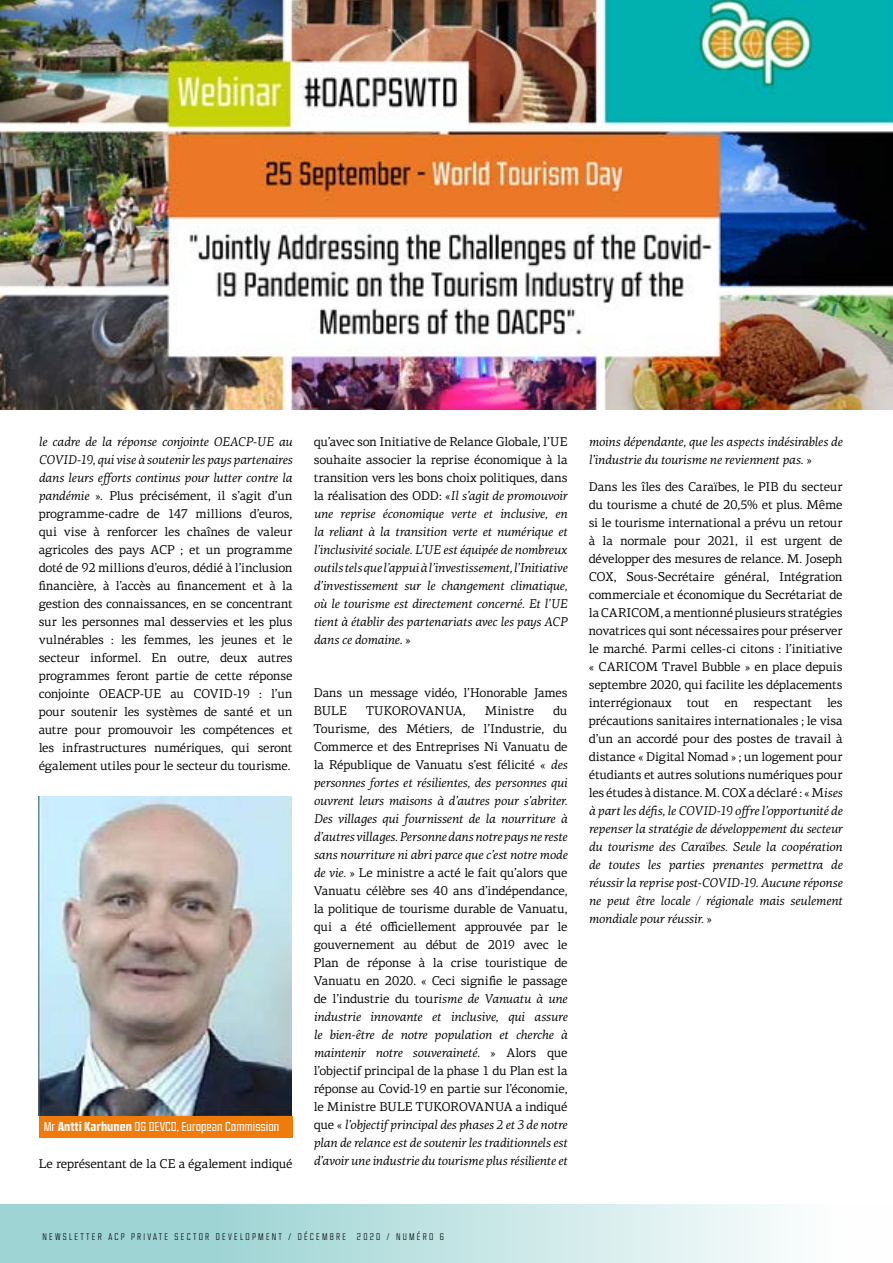
<style>
.page{position:relative;width:893px;height:1263px;background:#fff}
.page>*{position:absolute;margin:0;border:0;box-sizing:border-box;transform-origin:0 0}
.t1{font:12.75px/18px "PF Centro Serif Pro";letter-spacing:-.015em;color:#010202;text-align:justify}
.t2{font:italic 12.75px/18px "PF Centro Serif Pro";letter-spacing:-.015em;color:#010202;text-align:justify}
.t3{font:300 12px "Ramsey Condensed";color:#fff}
.t4{font:100 9px "Ramsey Condensed";letter-spacing:.25em;color:#000}
.s1{font-style:italic}
.s2{font-weight:700}
.s3{font-style:normal}
</style>
<div class="page">
<svg style="left:0;top:1204px;width:780px;height:59px;background:#bde1e1"></svg>
<img style="left:0;top:0;width:893px;height:410px">
<img style="left:39px;top:797px;width:253px;height:318px">
<div style="left:39px;top:1116px;width:253px;height:21px;background:#ef7b0b"></div>
<p class="t1" style="left:39px;top:433px;width:255px"><span class="s1">le cadre de la réponse conjointe OEACP-UE au COVID-19, qui vise à soutenir les pays partenaires dans leurs efforts continus pour lutter contre la pandémie</span> ». Plus précisément, il s’agit d’un programme-cadre de 147 millions d’euros, qui vise à renforcer les chaînes de valeur agricoles des pays ACP ; et un programme doté de 92 millions d’euros, dédié à l’inclusion financière, à l’accès au financement et à la gestion des connaissances, en se concentrant sur les personnes mal desservies et les plus vulnérables : les femmes, les jeunes et le secteur informel. En outre, deux autres programmes feront partie de cette réponse conjointe OEACP-UE au COVID-19 : l’un pour soutenir les systèmes de santé et un autre pour promouvoir les compétences et les infrastructures numériques, qui seront également utiles pour le secteur du tourisme.</p>
<p class="t3" style="left:44px;top:1119px;width:237px">Mr <span class="s2">Antti Karhunen</span> DG DEVCO, European Commission</p>
<p class="t1" style="left:39px;top:1154px;width:255px">Le représentant de la CE a également indiqué</p>
<p class="t2" style="left:314px;top:433px;width:255px"><span class="s3">qu’avec son Initiative de Relance Globale, l’UE souhaite associer la reprise économique à la transition vers les bons choix politiques, dans la réalisation des ODD: «</span>Il s’agit de promouvoir une reprise économique verte et inclusive, en la reliant à la transition verte et numérique et l’inclusivité sociale. L’UE est équipée de nombreux outils tels que l’appui à l’investissement, l’Initiative d’investissement sur le changement climatique, où le tourisme est directement concerné. Et l’UE tient à établir des partenariats avec les pays ACP dans ce domaine. <span class="s3">»</span></p>
<p class="t1" style="left:314px;top:684px;width:255px">Dans un message vidéo, l’Honorable James<br>BULE</p>
<p class="t1" style="left:314px;top:702px;width:255px;text-indent:240px">du Tourisme, des Métiers, de l’Industrie, du Commerce et des Entreprises Ni Vanuatu de la République de Vanuatu s’est félicité « <span class="s1">des personnes fortes et résilientes, des personnes qui ouvrent leurs maisons à d’autres pour s’abriter.<br>Des villages qui fournissent de la nourriture à d’autres villages. Personne dans notre pays ne reste sans nourriture ni abri parce que c’est notre mode de vie.</span> » Le ministre a acté le fait qu’alors que Vanuatu célèbre ses 40 ans d’indépendance, la politique de tourisme durable de Vanuatu, qui a été officiellement approuvée par le gouvernement au début de 2019 avec le Plan de réponse à la crise touristique de Vanuatu en 2020. « Ceci signifie le passage de l’industrie du tour<span class="s1">isme de Vanuatu à une industrie innovante et inclusive, qui assure le bien-être de notre population et cherche à maintenir notre souveraineté.</span> » Alors que l’objectif principal de la phase 1 du Plan est la réponse au Covid-19 en partie sur l’économie, le Ministre BULE TUKOROVANUA a indiqué que « <span class="s1">l’objectif principal des phases 2 et 3 de notre plan de relance est de soutenir les traditionnels est d’avoir une industrie du tourisme plus résiliente et</span></p>
<p class="t1" style="left:366px;top:702px;width:101px">TUKOROVANUA,</p>
<p class="t1" style="left:485px;top:702px;width:51px">Ministre</p>
<p class="t2" style="left:589px;top:433px;width:255px">moins dépendante, que les aspects indésirables de l’industrie du tourisme ne reviennent pas<span class="s3">. »</span></p>
<p class="t1" style="left:589px;top:477px;width:255px">Dans les îles des Caraïbes, le PIB du secteur du tourisme a chuté de 20,5% et plus. Même si le tourisme international a prévu un retour à la normale pour 2021, il est urgent de développer des mesures de relance. M. Joseph COX, Sous-Secrétaire général, Intégration commerciale et économique du Secrétariat de la CARICOM, a mentionné plusieurs stratégies novatrices qui sont nécessaires pour préserver le marché. Parmi celles-ci citons : l’initiative « CARICOM Travel Bubble » en place depuis septembre 2020, qui facilite les déplacements interrégionaux tout en respectant les précautions sanitaires internationales ; le visa d’un an accordé pour des postes de travail à distance « Digital Nomad » ; un logement pour étudiants et autres solutions numériques pour les études à distance. M. COX a déclaré : « M<span class="s1">ises à part les défis, le COVID-19 offre l’opportunité de repenser la stratégie de développement du secteur du tourisme des Caraïbes. Seule la coopération de toutes les parties prenantes permettra de réussir la reprise post-COVID-19. Aucune réponse ne peut être locale / régionale mais seulement mondiale pour réussir.</span> »</p>
<p class="t4" style="left:43px;top:1231px;width:403px">NEWSLETTER ACP PRIVATE SECTOR DEVELOPMENT / DÉCEMBRE 2020 / NUMÉRO 6</p>
</div>
